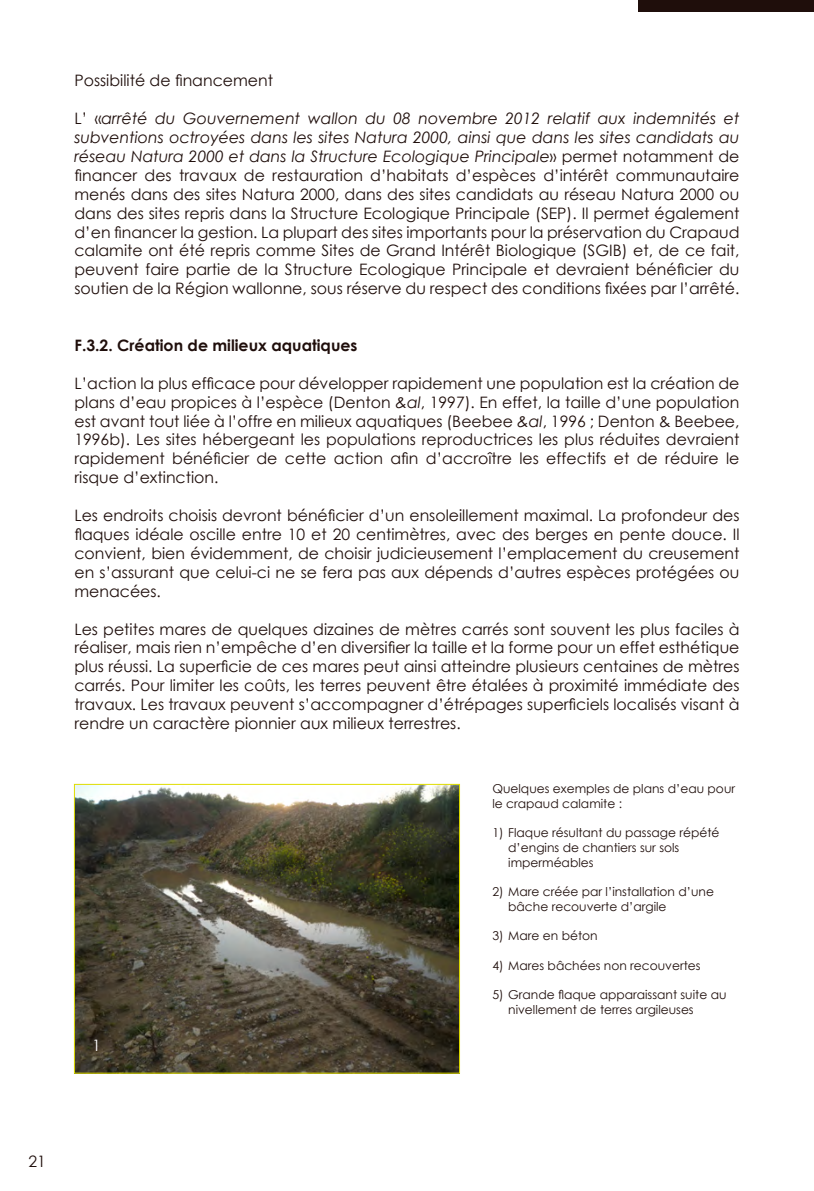
<style>
.page{position:relative;width:814px;height:1191px;background:#fff}
.page>*{position:absolute;margin:0;border:0;box-sizing:border-box;transform-origin:0 0}
.t1{font:15.75px/18.9px "Century Gothic";color:#1f0e0b;text-align:justify}
.t2{font:700 15.75px "Century Gothic";color:#1f0e0b}
.t3{font:15.75px "Century Gothic";color:#fff}
.t4{font:12.25px/14.7px "Century Gothic";color:#1f0e0b}
.s1{font-style:italic}
</style>
<div class="page">
<div style="left:638px;top:0;width:176px;height:11px;background:#1f0e0b"></div>
<img style="left:76px;top:786px;width:382px;height:285px">
<div style="left:74px;top:784px;width:386px;height:289px;border:1px solid #dfdd00"></div>
<p class="t1" style="left:74px;top:71px;width:200px">Possibilité de financement</p>
<p class="t1" style="left:74px;top:109px;width:666px">L’ «<span class="s1">arrêté du Gouvernement wallon du 08 novembre 2012 relatif aux indemnités et subventions octroyées dans les sites Natura 2000, ainsi que dans les sites candidats au réseau Natura 2000 et dans la Structure Ecologique Principale</span>» permet notamment de financer des travaux de restauration d’habitats d’espèces d’intérêt communautaire menés dans des sites Natura 2000, dans des sites candidats au réseau Natura 2000 ou dans des sites repris dans la Structure Ecologique Principale (SEP). Il permet également d’en financer la gestion. La plupart des sites importants pour la préservation du Crapaud calamite ont été repris comme Sites de Grand Intérêt Biologique (SGIB) et, de ce fait, peuvent faire partie de la Structure Ecologique Principale et devraient bénéficier du soutien de la Région wallonne, sous réserve du respect des conditions fixées par l’arrêté.</p>
<p class="t2" style="left:74px;top:333px;width:284px">F.3.2. Création de milieux aquatiques</p>
<p class="t1" style="left:74px;top:373px;width:666px">L’action la plus efficace pour développer rapidement une population est la création de plans d’eau propices à l’espèce (Denton <span class="s1">&amp;al</span>, 1997). En effet, la taille d’une population est avant tout liée à l’offre en milieux aquatiques (Beebee <span class="s1">&amp;al</span>, 1996 ; Denton &amp; Beebee, 1996b). Les sites hébergeant les populations reproductrices les plus réduites devraient rapidement bénéficier de cette action afin d’accroître les effectifs et de réduire le risque d’extinction.</p>
<p class="t1" style="left:74px;top:506px;width:666px">Les endroits choisis devront bénéficier d’un ensoleillement maximal. La profondeur des flaques idéale oscille entre 10 et 20 centimètres, avec des berges en pente douce. Il convient, bien évidemment, de choisir judicieusement l’emplacement du creusement en s’assurant que celui-ci ne se fera pas aux dépends d’autres espèces protégées ou menacées.</p>
<p class="t1" style="left:74px;top:619px;width:666px">Les petites mares de quelques dizaines de mètres carrés sont souvent les plus faciles à réaliser, mais rien n’empêche d’en diversifier la taille et la forme pour un effet esthétique plus réussi. La superficie de ces mares peut ainsi atteindre plusieurs centaines de mètres carrés. Pour limiter les coûts, les terres peuvent être étalées à proximité immédiate des travaux. Les travaux peuvent s’accompagner d’étrépages superficiels localisés visant à rendre un caractère pionnier aux milieux terrestres.</p>
<p class="t3" style="left:92px;top:1034px;width:10px">1</p>
<p class="t4" style="left:492px;top:781px;width:244px">Quelques exemples de plans d’eau pour le crapaud calamite :</p>
<p class="t4" style="left:508px;top:825px;width:213px;text-indent:-16px">1) Flaque résultant du passage répété d’engins de chantiers sur sols imperméables</p>
<p class="t4" style="left:508px;top:884px;width:207px;text-indent:-16px">2) Mare créée par l’installation d’une bâche recouverte d’argile</p>
<p class="t4" style="left:492px;top:928px;width:107px">3) Mare en béton</p>
<p class="t4" style="left:492px;top:957px;width:210px">4) Mares bâchées non recouvertes</p>
<p class="t4" style="left:508px;top:987px;width:220px;text-indent:-16px">5) Grande flaque apparaissant suite au nivellement de terres argileuses</p>
<p class="t1" style="left:28px;top:1151px;width:19px">21</p>
</div>
